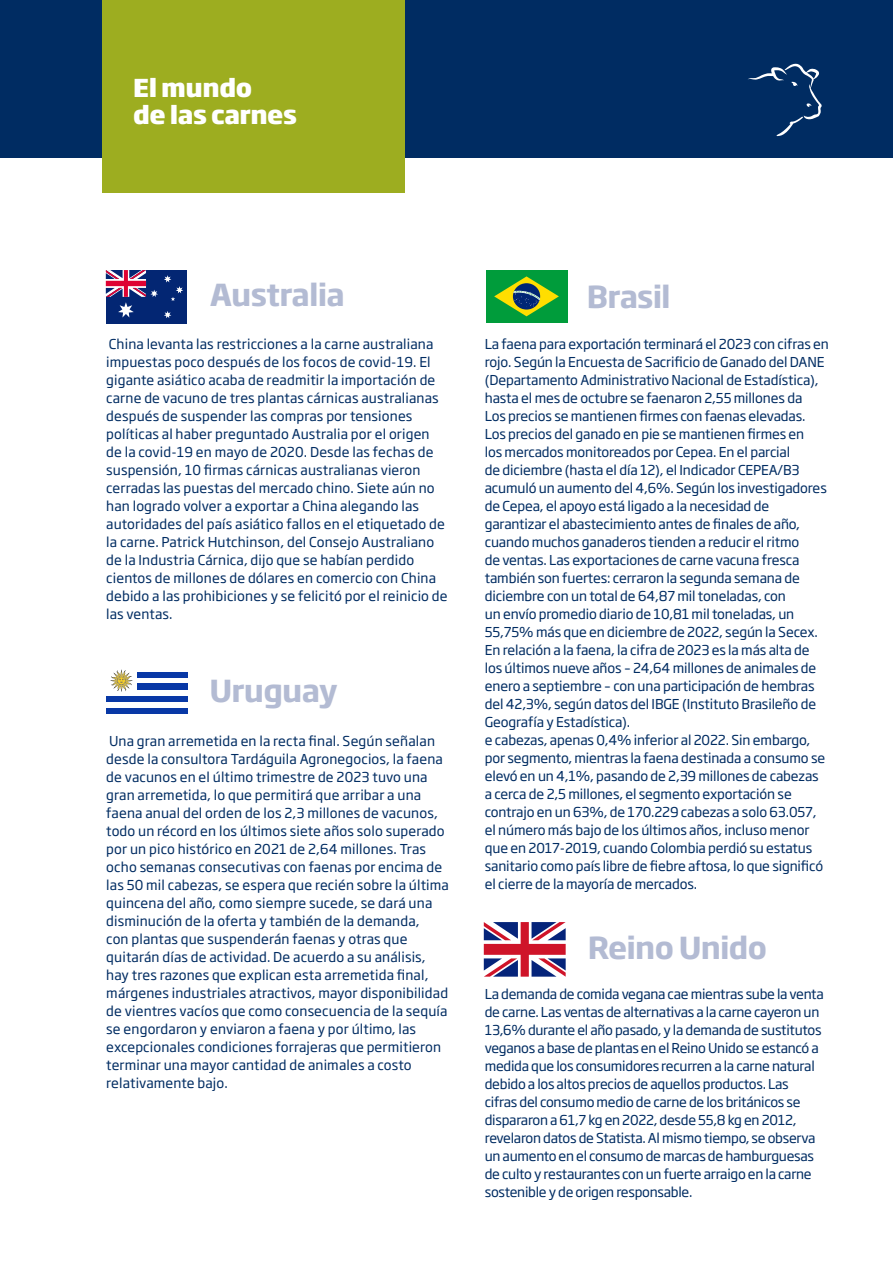
<style>
.page{position:relative;width:893px;height:1263px;background:#fff}
.page>*{position:absolute;margin:0;border:0;box-sizing:border-box;transform-origin:0 0}
.t1{font:700 30px "Soho Gothic Pro";letter-spacing:-.025em;color:#b3bbd3}
.t2{font:800 24.45px "Soho Gothic Pro";letter-spacing:-.02em;color:#fff}
.t3{font:13.5px/18px "Soho Gothic Pro";letter-spacing:-.01em;color:#002c62}
.t4{font:13.5px/18px "Soho Gothic Pro";letter-spacing:.01em;color:#002c62}
</style>
<div class="page">
<div style="left:0;top:0;width:893px;height:157px;background:#002c62"></div>
<svg style="left:748px;top:64px;width:74px;height:73px"></svg>
<div style="left:102px;top:0;width:303px;height:193px;background:#9dad20"></div>
<div style="left:106px;top:696px;width:82px;height:6px;background:#0838a6"></div>
<div style="left:106px;top:708px;width:82px;height:6px;background:#0838a6"></div>
<div style="left:106px;top:671px;width:82px;height:7px;background:#0838a6"></div>
<div style="left:106px;top:684px;width:82px;height:6px;background:#0838a6"></div>
<div style="left:106px;top:665px;width:31px;height:31px;background:#fff"></div>
<svg style="left:110px;top:669px;width:23px;height:23px"></svg>
<div style="left:486px;top:270px;width:81px;height:53px;background:#009c3b"></div>
<svg style="left:494px;top:276px;width:65px;height:40px"></svg>
<svg style="left:484px;top:922px;width:82px;height:55px"></svg>
<div style="left:106px;top:270px;width:80px;height:54px;background:#032673"></div>
<svg style="left:164px;top:311px;width:7px;height:7px"></svg>
<svg style="left:106px;top:270px;width:52px;height:47px"></svg>
<svg style="left:164px;top:275px;width:19px;height:26px"></svg>
<p class="t2" style="left:133px;top:68px;width:120px">El mundo</p>
<p class="t2" style="left:133px;top:95px;width:165px">de las carnes</p>
<p class="t1" style="left:210px;top:271px;width:136px">Australia</p>
<p class="t4" style="left:106px;top:335px;width:343px">China levanta las restricciones a la carne australiana impuestas poco después de los focos de covid-19. El gigante asiático acaba de readmitir la importación de carne de vacuno de tres plantas cárnicas australianas después de suspender las compras por tensiones políticas al haber preguntado Australia por el origen de la covid-19 en mayo de 2020. Desde las fechas de suspensión, 10 firmas cárnicas australianas vieron cerradas las puestas del mercado chino. Siete aún no han logrado volver a exportar a China alegando las autoridades del país asiático fallos en el etiquetado de la carne. Patrick Hutchinson, del Consejo Australiano de la Industria Cárnica, dijo que se habían perdido cientos de millones de dólares en comercio con China debido a las prohibiciones y se felicitó por el reinicio de las ventas.</p>
<p class="t1" style="left:209px;top:667px;width:130px">Uruguay</p>
<p class="t4" style="left:106px;top:731px;width:344px">Una gran arremetida en la recta final. Según señalan desde la consultora Tardáguila Agronegocios, la faena de vacunos en el último trimestre de 2023 tuvo una gran arremetida, lo que permitirá que arribar a una faena anual del orden de los 2,3 millones de vacunos, todo un récord en los últimos siete años solo superado por un pico histórico en 2021 de 2,64 millones. Tras ocho semanas consecutivas con faenas por encima de las 50 mil cabezas, se espera que recién sobre la última quincena del año, como siempre sucede, se dará una disminución de la oferta y también de la demanda,<br>con plantas que suspenderán faenas y otras que quitarán días de actividad. De acuerdo a su análisis, hay tres razones que explican esta arremetida final, márgenes industriales atractivos, mayor disponibilidad de vientres vacíos que como consecuencia de la sequía se engordaron y enviaron a faena y por último, las excepcionales condiciones forrajeras que permitieron terminar una mayor cantidad de animales a costo relativamente bajo.</p>
<p class="t1" style="left:587px;top:273px;width:86px">Brasil</p>
<p class="t3" style="left:485px;top:334px;width:346px">La faena para exportación terminará el 2023 con cifras en rojo. Según la Encuesta de Sacrificio de Ganado del DANE (Departamento Administrativo Nacional de Estadística), hasta el mes de octubre se faenaron 2,55 millones da<br>Los precios se mantienen firmes con faenas elevadas.<br>Los precios del ganado en pie se mantienen firmes en<br>los mercados monitoreados por Cepea. En el parcial<br>de diciembre (hasta el día 12), el Indicador CEPEA/B3 acumuló un aumento del 4,6%. Según los investigadores de Cepea, el apoyo está ligado a la necesidad de garantizar el abastecimiento antes de finales de año, cuando muchos ganaderos tienden a reducir el ritmo<br>de ventas. Las exportaciones de carne vacuna fresca también son fuertes: cerraron la segunda semana de diciembre con un total de 64,87 mil toneladas, con<br>un envío promedio diario de 10,81 mil toneladas, un 55,75% más que en diciembre de 2022, según la Secex.<br>En relación a la faena, la cifra de 2023 es la más alta de los últimos nueve años – 24,64 millones de animales de enero a septiembre – con una participación de hembras del 42,3%, según datos del IBGE (Instituto Brasileño de Geografía y Estadística).</p>
<p class="t3" style="left:485px;top:730px;width:342px">e cabezas, apenas 0,4% inferior al 2022. Sin embargo, por segmento, mientras la faena destinada a consumo se elevó en un 4,1%, pasando de 2,39 millones de cabezas a cerca de 2,5 millones, el segmento exportación se contrajo en un 63%, de 170.229 cabezas a solo 63.057, el número más bajo de los últimos años, incluso menor que en 2017-2019, cuando Colombia perdió su estatus sanitario como país libre de fiebre aftosa, lo que significó el cierre de la mayoría de mercados.</p>
<p class="t1" style="left:588px;top:924px;width:181px">Reino Unido</p>
<p class="t3" style="left:485px;top:984px;width:341px">La demanda de comida vegana cae mientras sube la venta de carne. Las ventas de alternativas a la carne cayeron un 13,6% durante el año pasado, y la demanda de sustitutos veganos a base de plantas en el Reino Unido se estancó a medida que los consumidores recurren a la carne natural debido a los altos precios de aquellos productos. Las cifras del consumo medio de carne de los británicos se dispararon a 61,7 kg en 2022, desde 55,8 kg en 2012, revelaron datos de Statista. Al mismo tiempo, se observa un aumento en el consumo de marcas de hamburguesas de culto y restaurantes con un fuerte arraigo en la carne sostenible y de origen responsable.</p>
</div>
